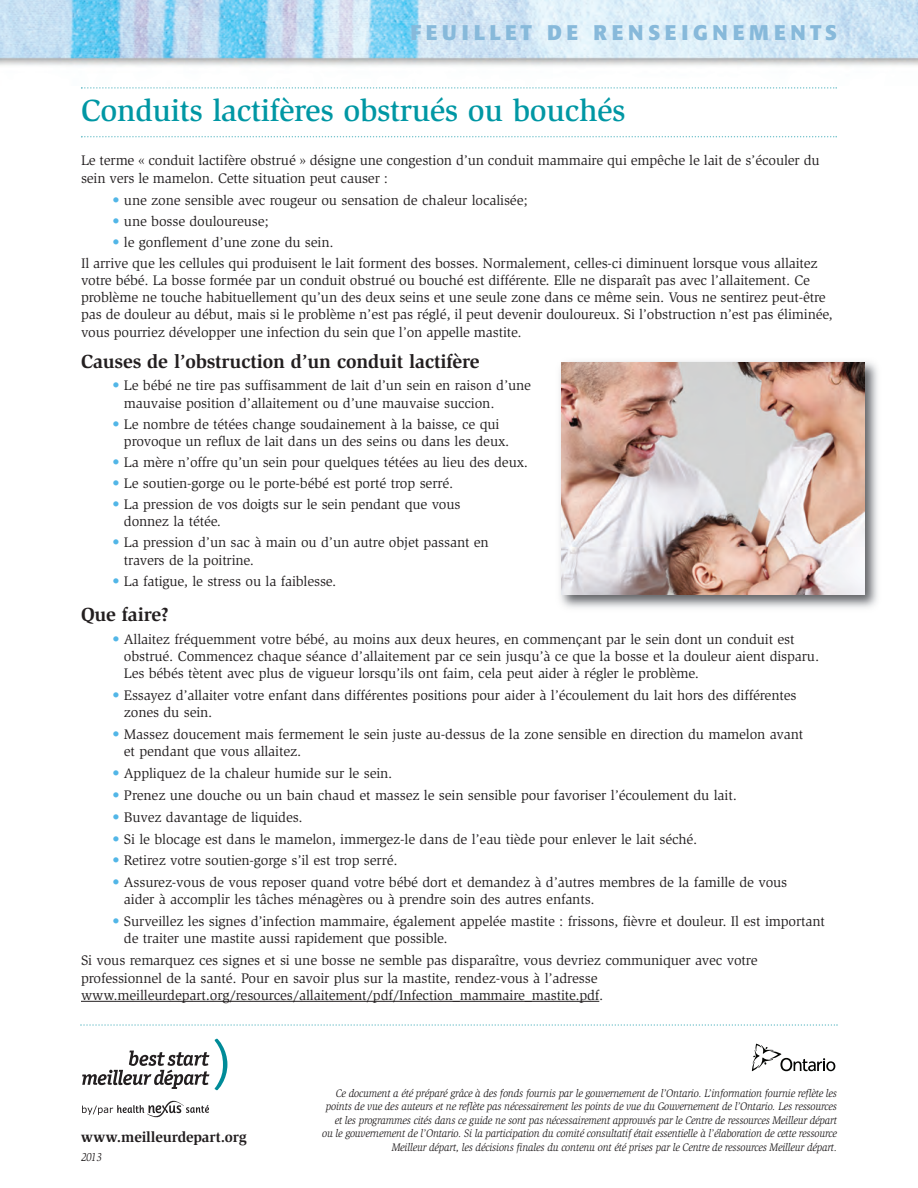
<style>
.page{position:relative;width:918px;height:1188px;background:#fff}
.page>*{position:absolute;margin:0;border:0;box-sizing:border-box;transform-origin:0 0}
.t1{font:500 31.5px "Slimbach";letter-spacing:-.01em;color:#0097a4}
.t2{font:700 21px "Formata";letter-spacing:.22em;color:#87b9da}
.t3{font:700 19.5px "Slimbach";letter-spacing:-.01em;color:#231f20}
.t4{font:700 15px "Slimbach";letter-spacing:-.01em;color:#231f20}
.t5{font:14.25px/17.2px "Slimbach";letter-spacing:-.01em;color:#231f20}
.t6{font:italic 12px "Slimbach";color:#231f20;scale:.9 1}
.t7{font:italic 11.25px/13.5px "Slimbach";letter-spacing:-.015em;color:#231f20;text-align:right;scale:.9 1}
.s1{color:#52b6e7}
</style>
<div class="page">
<hr style="left:81px;top:1001px;width:518px;height:1px;background:#231f20">
<img style="left:0;top:0;width:918px;height:66px">
<img style="left:560px;top:361px;width:318px;height:247px">
<img style="left:561px;top:362px;width:303px;height:233px">
<svg style="left:81px;top:87px;width:756px;height:2px"></svg>
<svg style="left:81px;top:136px;width:756px;height:1px"></svg>
<svg style="left:80px;top:1024px;width:758px;height:2px"></svg>
<svg style="left:215px;top:1039px;width:12px;height:51px"></svg>
<svg style="left:82px;top:1051px;width:127px;height:38px"></svg>
<svg style="left:82px;top:1100px;width:127px;height:17px"></svg>
<svg style="left:752px;top:1044px;width:83px;height:27px"></svg>
<h2 class="t2" style="left:410px;top:24px;width:428px">FEUILLET DE RENSEIGNEMENTS</h2>
<h1 class="t1" style="left:81px;top:99px;width:546px">Conduits lactifères obstrués ou bouchés</h1>
<p class="t5" style="left:81px;top:153px;width:740px">Le terme « conduit lactifère obstrué » désigne une congestion d’un conduit mammaire qui empêche le lait de s’écouler du sein vers le mamelon. Cette situation peut causer :</p>
<p class="t5" style="left:112px;top:192px;width:417px"><span class="s1">•</span> une zone sensible avec rougeur ou sensation de chaleur localisée;</p>
<p class="t5" style="left:112px;top:213px;width:158px"><span class="s1">•</span> une bosse douloureuse;</p>
<p class="t5" style="left:81px;top:232px;width:738px;line-height:21px;text-indent:31px"><span class="s1">•</span> le gonflement d’une zone du sein.<br>Il arrive que les cellules qui produisent le lait forment des bosses. Normalement, celles-ci diminuent lorsque vous allaitez</p>
<p class="t5" style="left:81px;top:273px;width:753px">votre bébé. La bosse formée par un conduit obstrué ou bouché est différente. Elle ne disparaît pas avec l’allaitement. Ce problème ne touche habituellement qu’un des deux seins et une seule zone dans ce même sein. Vous ne sentirez peut-être pas de douleur au début, mais si le problème n’est pas réglé, il peut devenir douloureux. Si l’obstruction n’est pas éliminée, vous pourriez développer une infection du sein que l’on appelle mastite.</p>
<h3 class="t3" style="left:81px;top:354px;width:400px">Causes de l’obstruction d’un conduit lactifère</h3>
<p class="t5" style="left:124px;top:378px;width:409px;text-indent:-11px"><span class="s1">•</span> Le bébé ne tire pas suffisamment de lait d’un sein en raison d’une mauvaise position d’allaitement ou d’une mauvaise succion.</p>
<p class="t5" style="left:124px;top:416px;width:387px;text-indent:-11px"><span class="s1">•</span> Le nombre de tétées change soudainement à la baisse, ce qui provoque un reflux de lait dans un des seins ou dans les deux.</p>
<p class="t5" style="left:112px;top:455px;width:417px"><span class="s1">•</span> La mère n’offre qu’un sein pour quelques tétées au lieu des deux.</p>
<p class="t5" style="left:112px;top:476px;width:343px"><span class="s1">•</span> Le soutien-gorge ou le porte-bébé est porté trop serré.</p>
<p class="t5" style="left:124px;top:497px;width:338px;text-indent:-11px"><span class="s1">•</span> La pression de vos doigts sur le sein pendant que vous donnez la tétée.</p>
<p class="t5" style="left:124px;top:535px;width:366px;text-indent:-11px"><span class="s1">•</span> La pression d’un sac à main ou d’un autre objet passant en travers de la poitrine.</p>
<p class="t5" style="left:112px;top:573px;width:225px"><span class="s1">•</span> La fatigue, le stress ou la faiblesse.</p>
<h3 class="t3" style="left:81px;top:607px;width:89px">Que faire?</h3>
<p class="t5" style="left:124px;top:632px;width:697px;text-indent:-11px"><span class="s1">•</span> Allaitez fréquemment votre bébé, au moins aux deux heures, en commençant par le sein dont un conduit est obstrué. Commencez chaque séance d’allaitement par ce sein jusqu’à ce que la bosse et la douleur aient disparu.<br>Les bébés tètent avec plus de vigueur lorsqu’ils ont faim, cela peut aider à régler le problème.</p>
<p class="t5" style="left:124px;top:688px;width:674px;text-indent:-11px"><span class="s1">•</span> Essayez d’allaiter votre enfant dans différentes positions pour aider à l’écoulement du lait hors des différentes zones du sein.</p>
<p class="t5" style="left:124px;top:727px;width:681px;text-indent:-11px"><span class="s1">•</span> Massez doucement mais fermement le sein juste au-dessus de la zone sensible en direction du mamelon avant et pendant que vous allaitez.</p>
<p class="t5" style="left:112px;top:766px;width:282px"><span class="s1">•</span> Appliquez de la chaleur humide sur le sein.</p>
<p class="t5" style="left:112px;top:788px;width:626px"><span class="s1">•</span> Prenez une douche ou un bain chaud et massez le sein sensible pour favoriser l’écoulement du lait.</p>
<p class="t5" style="left:112px;top:810px;width:192px"><span class="s1">•</span> Buvez davantage de liquides.</p>
<p class="t5" style="left:112px;top:831px;width:587px"><span class="s1">•</span> Si le blocage est dans le mamelon, immergez-le dans de l’eau tiède pour enlever le lait séché.</p>
<p class="t5" style="left:112px;top:853px;width:287px"><span class="s1">•</span> Retirez votre soutien-gorge s’il est trop serré.</p>
<p class="t5" style="left:124px;top:875px;width:665px;text-indent:-11px"><span class="s1">•</span> Assurez-vous de vous reposer quand votre bébé dort et demandez à d’autres membres de la famille de vous aider à accomplir les tâches ménagères ou à prendre soin des autres enfants.</p>
<p class="t5" style="left:124px;top:914px;width:703px;text-indent:-11px"><span class="s1">•</span> Surveillez les signes d’infection mammaire, également appelée mastite : frissons, fièvre et douleur. Il est important de traiter une mastite aussi rapidement que possible.</p>
<p class="t5" style="left:81px;top:953px;width:678px">Si vous remarquez ces signes et si une bosse ne semble pas disparaître, vous devriez communiquer avec votre professionnel de la santé. Pour en savoir plus sur la mastite, rendez-vous à l’adresse www.meilleurdepart.org/resources/allaitement/pdf/Infection_mammaire_mastite.pdf.</p>
<p class="t4" style="left:81px;top:1131px;width:167px">www.meilleurdepart.org</p>
<p class="t6" style="left:81px;top:1152px;width:25px">2013</p>
<p class="t7" style="left:322px;top:1087px;width:574px">Ce document a été préparé grâce à des fonds fournis par le gouvernement de l’Ontario. L’information fournie reflète les points de vue des auteurs et ne reflète pas nécessairement les points de vue du Gouvernement de l’Ontario. Les ressources et les programmes cités dans ce guide ne sont pas nécessairement approuvés par le Centre de ressources Meilleur départ ou le gouvernement de l’Ontario. Si la participation du comité consultatif était essentielle à l’élaboration de cette ressource Meilleur départ, les décisions finales du contenu ont été prises par le Centre de ressources Meilleur départ.</p>
</div>
